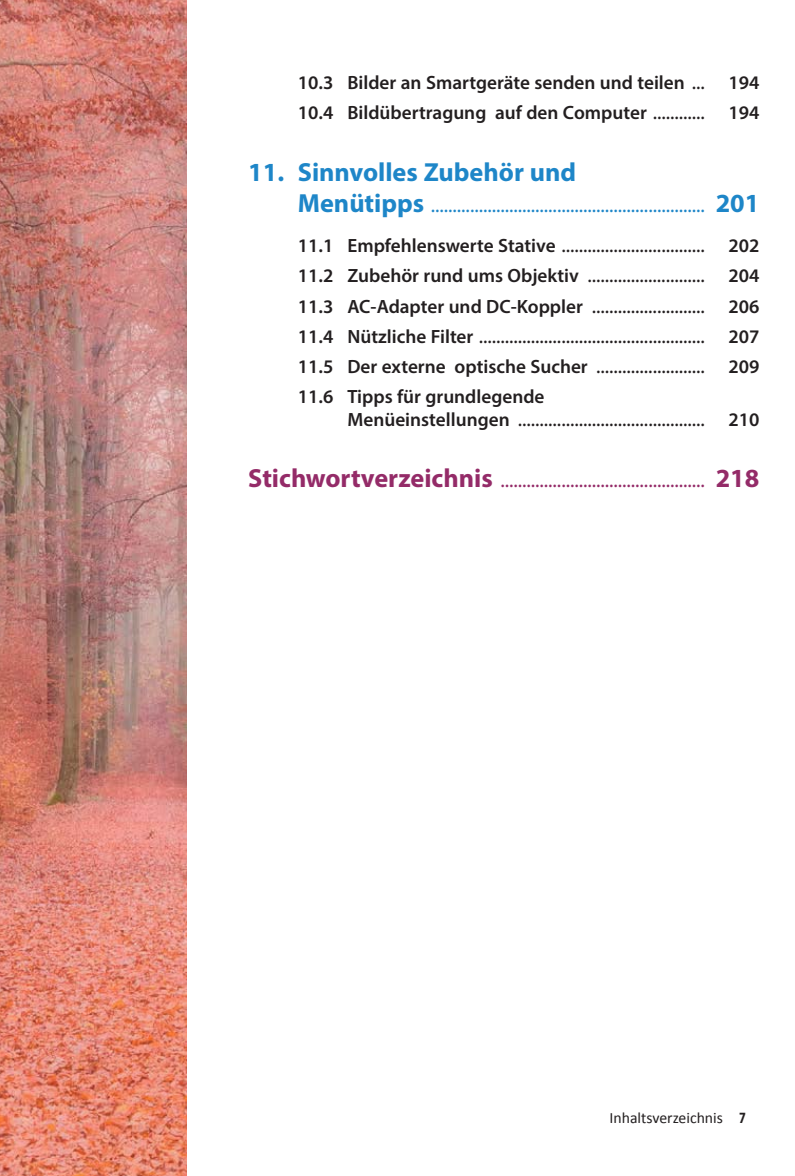
<style>
.page{position:relative;width:795px;height:1176px;background:#fff}
.page>*{position:absolute;margin:0;border:0;box-sizing:border-box;transform-origin:0 0}
.t1{font:700 26.25px "Myriad Pro";color:#1e86c8}
.t2{font:21px/40.1px "Myriad Pro";color:#1e86c8}
.t3{font:21px "Myriad Pro";color:#231f20}
.t4{font:21px "Myriad Pro";color:#942b68}
.t5{font:600 19.25px/30.3px "Myriad Pro";color:#231f20}
.t6{font:15.75px "Calibri";color:#231f20}
.s1{font-weight:400;font-size:21px}
.s2{font-weight:700;font-size:26.25px}
.s3{font-weight:600;font-size:19.25px;color:#231f20}
.s4{color:#231f20}
.s5{font-weight:600;font-size:19.25px}
.s6{font-family:"Myriad Pro";font-weight:700;font-stretch:condensed}
</style>
<div class="page">
<img style="left:0;top:0;width:186px;height:1176px">
<p class="t5" style="left:298px;top:69px;width:463px">10.3 Bilder an Smartgeräte senden und teilen <span class="s1">...</span> 194<br>10.4 Bildübertragung auf den Computer <span class="s1">............</span> 194</p>
<h1 class="t1" style="left:248px;top:162px;width:329px">11. Sinnvolles Zubehör und</h1>
<p class="t2" style="left:298px;top:185px;width:463px"><span class="s2">Menütipps</span> ............................................................... <span class="s2">201<br></span><span class="s3">11.1 Empfehlenswerte Stative</span> <span class="s4">.................................</span> <span class="s3">202</span></p>
<p class="t5" style="left:298px;top:262px;width:463px">11.2 Zubehör rund ums Objektiv <span class="s1">...........................</span> 204<br>11.3 AC-Adapter und DC-Koppler <span class="s1">..........................</span> 206</p>
<p class="t3" style="left:298px;top:323px;width:463px"><span class="s5">11.4 Nützliche Filter</span> .................................................... <span class="s5">207</span></p>
<p class="t5" style="left:298px;top:353px;width:463px">11.5 Der externe optische Sucher <span class="s1">.........................</span> 209<br>11.6 Tipps für grundlegende</p>
<p class="t3" style="left:347px;top:406px;width:413px"><span class="s5">Menüeinstellungen</span> ........................................... <span class="s5">210</span></p>
<p class="t4" style="left:248px;top:468px;width:512px"><span class="s2">Stichwortverzeichnis</span> ............................................... <span class="s2">218</span></p>
<p class="t6" style="left:609px;top:1112px;width:138px">Inhaltsverzeichnis <span class="s6">7</span></p>
</div>
